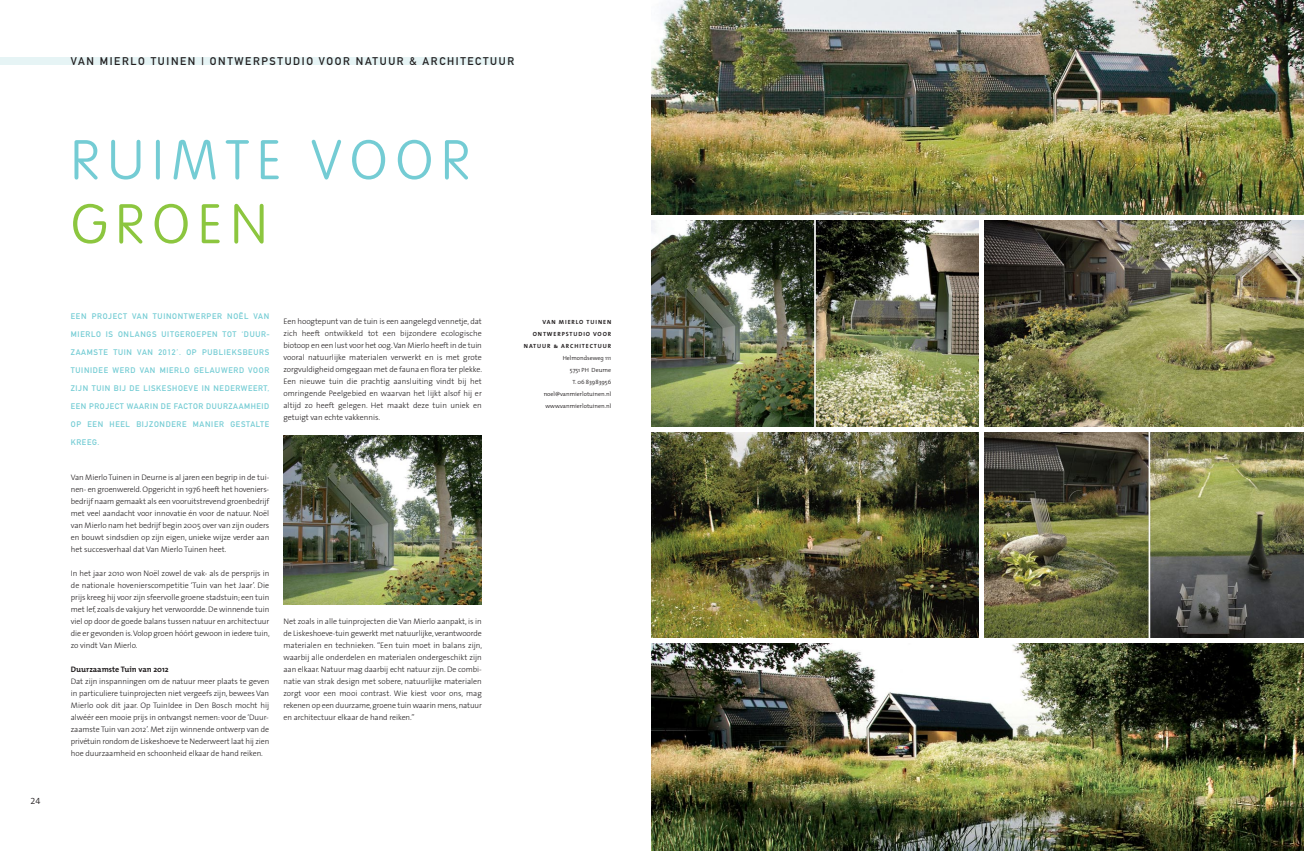
<style>
.page{position:relative;width:1304px;height:851px;background:#fff}
.page>*{position:absolute;margin:0;border:0;box-sizing:border-box;transform-origin:0 0}
.t1{font:100 54.9px "VAG Rounded";letter-spacing:.15em;color:#74ccd4}
.t2{font:100 54.9px "VAG Rounded";letter-spacing:.15em;color:#8cc63f}
.t3{font:11px "DIN Mittelschrift";letter-spacing:.15em;color:#231f20}
.t4{font:9px "The Mix Semi Light Expert";color:#231f20}
.t5{font:300 8px/12px "The Sans";letter-spacing:-.005em;color:#231f20;text-align:justify}
.t6{font:8px "DIN Mittelschrift";letter-spacing:.085em;color:#74ccd4}
.t7{font:700 8px "The Mix";color:#231f20}
.t8{font:300 6px/12px "The Mix";color:#231f20;text-align:right}
.t9{font:6px/12px "The Mix Bold Caps";letter-spacing:.15em;color:#231f20;text-align:right}
</style>
<div class="page">
<img style="left:985px;top:433px;width:319px;height:204px">
<img style="left:652px;top:433px;width:326px;height:204px">
<div style="left:0;top:57px;width:514px;height:8px;background:#e6f4f5"></div>
<img style="left:985px;top:220px;width:319px;height:207px">
<img style="left:652px;top:220px;width:326px;height:207px">
<img style="left:283px;top:435px;width:199px;height:169px">
<img style="left:651px;top:0;width:653px;height:214px">
<img style="left:652px;top:643px;width:652px;height:207px">
<p class="t4" style="left:30px;top:795px;width:11px">24</p>
<h2 class="t3" style="left:71px;top:57px;width:445px">VAN MIERLO TUINEN | ONTWERPSTUDIO VOOR NATUUR &amp; ARCHITECTUUR</h2>
<h1 class="t1" style="left:71px;top:137px;width:400px">RUIMTE VOOR</h1>
<h1 class="t2" style="left:71px;top:201px;width:198px">GROEN</h1>
<p class="t6" style="left:71px;top:313px;width:200px">EEN PROJECT VAN TUINONTWERPER NOËL VAN</p>
<p class="t6" style="left:71px;top:331px;width:201px">MIERLO IS ONLANGS UITGEROEPEN TOT ‘DUUR-</p>
<p class="t6" style="left:71px;top:349px;width:200px">ZAAMSTE TUIN VAN 2012’. OP PUBLIEKSBEURS</p>
<p class="t6" style="left:71px;top:367px;width:200px">TUINIDEE WERD VAN MIERLO GELAUWERD VOOR</p>
<p class="t6" style="left:71px;top:385px;width:200px">ZIJN TUIN BIJ DE LISKESHOEVE IN NEDERWEERT,</p>
<p class="t6" style="left:71px;top:403px;width:200px">EEN PROJECT WAARIN DE FACTOR DUURZAAMHEID</p>
<p class="t6" style="left:71px;top:421px;width:200px">OP EEN HEEL BIJZONDERE MANIER GESTALTE</p>
<p class="t6" style="left:71px;top:439px;width:30px">KREEG.</p>
<p class="t5" style="left:71px;top:472px;width:200px">Van Mierlo Tuinen in Deurne is al jaren een begrip in de tui&shy;nen- en groenwereld. Opgericht in 1976 heeft het hoveniers&shy;bedrijf naam gemaakt als een vooruitstrevend groenbedrijf met veel aandacht voor innovatie én voor de natuur. Noël van Mierlo nam het bedrijf begin 2005 over van zijn ouders en bouwt sindsdien op zijn eigen, unieke wijze verder aan het succesverhaal dat Van Mierlo Tuinen heet.</p>
<p class="t5" style="left:71px;top:568px;width:200px">In het jaar 2010 won Noël zowel de vak- als de persprijs in de nationale hovenierscompetitie ‘Tuin van het Jaar’. Die prijs kreeg hij voor zijn sfeervolle groene stadstuin; een tuin met lef, zoals de vakjury het verwoordde. De winnende tuin viel op door de goede balans tussen natuur en architectuur die er gevonden is. Volop groen hóórt gewoon in iedere tuin, zo vindt Van Mierlo.</p>
<p class="t7" style="left:71px;top:665px;width:99px">Duurzaamste Tuin van 2012</p>
<p class="t5" style="left:71px;top:676px;width:200px">Dat zijn inspanningen om de natuur meer plaats te geven in particuliere tuinprojecten niet vergeefs zijn, bewees Van Mierlo ook dit jaar. Op TuinIdee in Den Bosch mocht hij alwéér een mooie prijs in ontvangst nemen: voor de ‘Duur&shy;zaamste Tuin van 2012’. Met zijn winnende ontwerp van de privétuin rondom de Liskeshoeve te Nederweert laat hij zien hoe duurzaamheid en schoonheid elkaar de hand reiken.</p>
<p class="t5" style="left:283px;top:316px;width:200px">Een hoogtepunt van de tuin is een aangelegd vennetje, dat zich heeft ontwikkeld tot een bijzondere ecologische biotoop en een lust voor het oog. Van Mierlo heeft in de tuin vooral natuurlijke materialen verwerkt en is met grote zorgvuldigheid omgegaan met de fauna en flora ter plekke.<br>Een nieuwe tuin die prachtig aansluiting vindt bij het omringende Peelgebied en waarvan het lijkt alsof hij er altijd zo heeft gelegen. Het maakt deze tuin uniek en getuigt van echte vakkennis.</p>
<p class="t5" style="left:283px;top:616px;width:200px">Net zoals in alle tuinprojecten die Van Mierlo aanpakt, is in de Liskeshoeve-tuin gewerkt met natuurlijke, verantwoorde materialen en technieken. “Een tuin moet in balans zijn, waarbij alle onderdelen en materialen ondergeschikt zijn aan elkaar. Natuur mag daarbij echt natuur zijn. De combi&shy;natie van strak design met sobere, natuurlijke materialen zorgt voor een mooi contrast. Wie kiest voor ons, mag rekenen op een duurzame, groene tuin waarin mens, natuur en architectuur elkaar de hand reiken.”</p>
<p class="t9" style="left:524px;top:316px;width:89px">VAN MIERLO TUINEN<br>ONTWERPSTUDIO VOOR<br>NATUUR &amp; ARCHITECTUUR</p>
<p class="t8" style="left:544px;top:352px;width:69px">Helmondseweg 111<br>5751 PH Deurne<br>T. 06 83983956 noel@vanmierlotuinen.nl www.vanmierlotuinen.nl</p>
</div>
